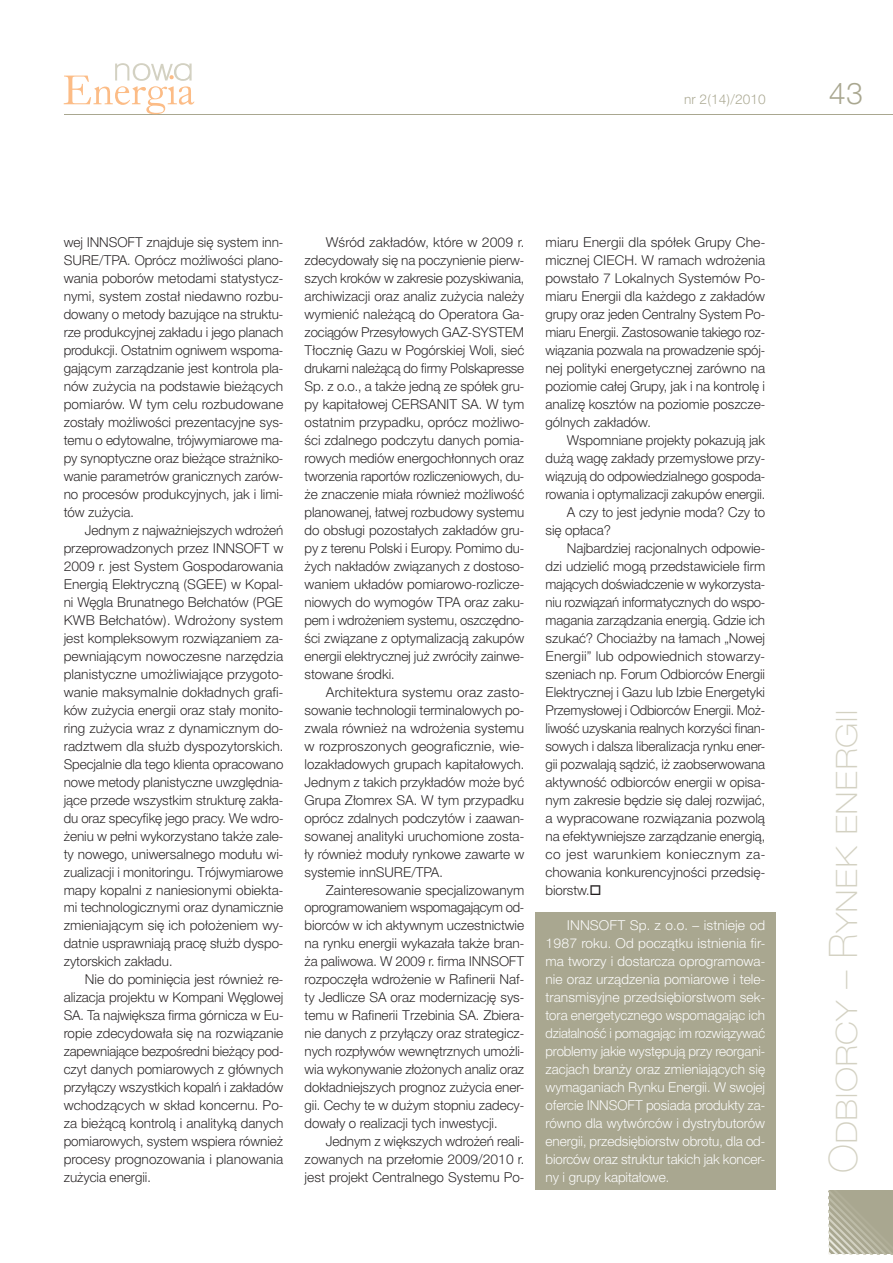
<style>
.page{position:relative;width:893px;height:1263px;background:#fff}
.page>*{position:absolute;margin:0;border:0;box-sizing:border-box;transform-origin:0 0}
.t1{font:39px "Switzer EFN Thin";color:#d3d1c2}
.t2{font:30px "Switzer EFN Light";color:#a9a790}
.t3{font:13.5px/18px "Switzer EFN Light";letter-spacing:-.01em;color:#231f20;text-align:justify}
.t4{font:13.5px/18px "Switzer EFN Light";letter-spacing:-.01em;color:#fff;text-align:justify}
.t5{font:13.5px "Switzer EFN Light";letter-spacing:.025em;color:#231f20}
.t6{font:13.5px "Switzer EFN Light";color:#a9a790}
</style>
<div class="page">
<hr style="left:64px;top:114px;width:829px;height:1px;background:#a9a790">
<svg style="left:64px;top:63px;width:130px;height:52px"></svg>
<svg style="left:829px;top:1190px;width:64px;height:64px;background:#b0ae99"></svg>
<div style="left:535px;top:912px;width:240px;height:278px;background:#a9a790"></div>
<p class="t6" style="left:684px;top:95px;width:83px">nr 2(14)/2010</p>
<h2 class="t2" style="left:829px;top:83px;width:36px">43</h2>
<p class="t3" style="left:64px;top:234px;width:221px">wej INNSOFT znajduje się system inn-SURE/TPA. Oprócz możliwości plano&shy;wania poborów metodami statystycz&shy;nymi, system został niedawno rozbu&shy;dowany o metody bazujące na struktu&shy;rze produkcyjnej zakładu i jego planach produkcji. Ostatnim ogniwem wspoma&shy;gającym zarządzanie jest kontrola pla&shy;nów zużycia na podstawie bieżących pomiarów. W tym celu rozbudowane zostały możliwości prezentacyjne sys&shy;temu o edytowalne, trójwymiarowe ma&shy;py synoptyczne oraz bieżące strażniko&shy;wanie parametrów granicznych zarów&shy;no procesów produkcyjnych, jak i limi&shy;tów zużycia.</p>
<p class="t3" style="left:64px;top:522px;width:221px;text-indent:21px">Jednym z najważniejszych wdrożeń przeprowadzonych przez INNSOFT w 2009 r. jest System Gospodarowania Energią Elektryczną (SGEE) w Kopal&shy;ni Węgla Brunatnego Bełchatów (PGE KWB Bełchatów). Wdrożony system jest kompleksowym rozwiązaniem za&shy;pewniającym nowoczesne narzędzia planistyczne umożliwiające przygoto&shy;wanie maksymalnie dokładnych grafi&shy;ków zużycia energii oraz stały monito&shy;ring zużycia wraz z dynamicznym do&shy;radztwem dla służb dyspozytorskich.<br>Specjalnie dla tego klienta opracowano nowe metody planistyczne uwzględnia&shy;jące przede wszystkim strukturę zakła&shy;du oraz specyfikę jego pracy. We wdro&shy;żeniu w pełni wykorzystano także zale&shy;ty nowego, uniwersalnego modułu wi&shy;zualizacji i monitoringu. Trójwymiarowe mapy kopalni z naniesionymi obiekta&shy;mi technologicznymi oraz dynamicznie zmieniającym się ich położeniem wy&shy;datnie usprawniają pracę służb dyspo&shy;zytorskich zakładu.</p>
<p class="t3" style="left:64px;top:972px;width:221px;text-indent:21px">Nie do pominięcia jest również re&shy;alizacja projektu w Kompani Węglowej SA. Ta największa firma górnicza w Eu&shy;ropie zdecydowała się na rozwiązanie zapewniające bezpośredni bieżący pod&shy;czyt danych pomiarowych z głównych przyłączy wszystkich kopalń i zakładów wchodzących w skład koncernu. Po&shy;za bieżącą kontrolą i analityką danych pomiarowych, system wspiera również procesy prognozowania i planowania zużycia energii.</p>
<p class="t3" style="left:305px;top:234px;width:221px;text-indent:21px">Wśród zakładów, które w 2009 r. zdecydowały się na poczynienie pierw&shy;szych kroków w zakresie pozyskiwania, archiwizacji oraz analiz zużycia należy wymienić należącą do Operatora Ga&shy;zociągów Przesyłowych GAZ-SYSTEM Tłocznię Gazu w Pogórskiej Woli, sieć drukarni należącą do firmy Polskapresse Sp. z o.o., a także jedną ze spółek gru&shy;py kapitałowej CERSANIT SA. W tym ostatnim przypadku, oprócz możliwo&shy;ści zdalnego podczytu danych pomia&shy;rowych mediów energochłonnych oraz tworzenia raportów rozliczeniowych, du&shy;że znaczenie miała również możliwość planowanej, łatwej rozbudowy systemu do obsługi pozostałych zakładów gru&shy;py z terenu Polski i Europy. Pomimo du&shy;żych nakładów związanych z dostoso&shy;waniem układów pomiarowo-rozlicze&shy;niowych do wymogów TPA oraz zaku&shy;pem i wdrożeniem systemu, oszczędno&shy;ści związane z optymalizacją zakupów energii elektrycznej już zwróciły zainwe&shy;stowane środki.</p>
<p class="t3" style="left:305px;top:684px;width:221px;text-indent:21px">Architektura systemu oraz zasto&shy;sowanie technologii terminalowych po&shy;zwala również na wdrożenia systemu w rozproszonych geograficznie, wie&shy;lozakładowych grupach kapitałowych.<br>Jednym z takich przykładów może być Grupa Złomrex SA. W tym przypadku oprócz zdalnych podczytów i zaawan&shy;sowanej analityki uruchomione zosta&shy;ły również moduły rynkowe zawarte w systemie innSURE/TPA.</p>
<p class="t3" style="left:305px;top:882px;width:221px;text-indent:21px">Zainteresowanie specjalizowanym oprogramowaniem wspomagającym od&shy;biorców w ich aktywnym uczestnictwie na rynku energii wykazała także bran&shy;ża paliwowa. W 2009 r. firma INNSOFT rozpoczęła wdrożenie w Rafinerii Naf&shy;ty Jedlicze SA oraz modernizację sys&shy;temu w Rafinerii Trzebinia SA. Zbiera&shy;nie danych z przyłączy oraz strategicz&shy;nych rozpływów wewnętrznych umożli&shy;wia wykonywanie złożonych analiz oraz dokładniejszych prognoz zużycia ener&shy;gii. Cechy te w dużym stopniu zadecy&shy;dowały o realizacji tych inwestycji.</p>
<p class="t3" style="left:305px;top:1134px;width:221px;text-indent:21px">Jednym z większych wdrożeń reali&shy;zowanych na przełomie 2009/2010 r. jest projekt Centralnego Systemu Po-</p>
<p class="t3" style="left:545px;top:234px;width:221px">miaru Energii dla spółek Grupy Che&shy;micznej CIECH. W ramach wdrożenia powstało 7 Lokalnych Systemów Po&shy;miaru Energii dla każdego z zakładów grupy oraz jeden Centralny System Po&shy;miaru Energii. Zastosowanie takiego roz&shy;wiązania pozwala na prowadzenie spój&shy;nej polityki energetycznej zarówno na poziomie całej Grupy, jak i na kontrolę i analizę kosztów na poziomie poszcze&shy;gólnych zakładów.</p>
<p class="t3" style="left:567px;top:432px;width:200px">Wspomniane projekty pokazują jak</p>
<p class="t3" style="left:545px;top:450px;width:221px">dużą wagę zakłady przemysłowe przy-</p>
<p class="t3" style="left:545px;top:468px;width:221px">wiązują do odpowiedzialnego gospoda-</p>
<p class="t3" style="left:545px;top:486px;width:221px">rowania i optymalizacji zakupów energii.</p>
<p class="t3" style="left:567px;top:504px;width:200px">A czy to jest jedynie moda? Czy to</p>
<p class="t3" style="left:545px;top:522px;width:67px">się opłaca?</p>
<p class="t3" style="left:567px;top:540px;width:200px">Najbardziej racjonalnych odpowie-</p>
<p class="t3" style="left:545px;top:558px;width:221px">dzi udzielić mogą przedstawiciele firm</p>
<p class="t3" style="left:545px;top:576px;width:221px">mających doświadczenie w wykorzysta-</p>
<p class="t3" style="left:545px;top:594px;width:221px">niu rozwiązań informatycznych do wspo-</p>
<p class="t3" style="left:545px;top:612px;width:221px">magania zarządzania energią. Gdzie ich</p>
<p class="t3" style="left:545px;top:630px;width:221px">szukać? Chociażby na łamach „Nowej</p>
<p class="t3" style="left:545px;top:648px;width:221px">Energii” lub odpowiednich stowarzy-</p>
<p class="t3" style="left:545px;top:666px;width:221px">szeniach np. Forum Odbiorców Energii</p>
<p class="t3" style="left:545px;top:684px;width:221px">Elektrycznej i Gazu lub Izbie Energetyki</p>
<p class="t3" style="left:545px;top:702px;width:221px">Przemysłowej i Odbiorców Energii. Moż-</p>
<p class="t3" style="left:545px;top:720px;width:221px">liwość uzyskania realnych korzyści finan-</p>
<p class="t3" style="left:545px;top:738px;width:221px">sowych i dalsza liberalizacja rynku ener-</p>
<p class="t3" style="left:545px;top:756px;width:221px">gii pozwalają sądzić, iż zaobserwowana</p>
<p class="t3" style="left:545px;top:774px;width:221px">aktywność odbiorców energii w opisa-</p>
<p class="t3" style="left:545px;top:792px;width:221px">nym zakresie będzie się dalej rozwijać,</p>
<p class="t3" style="left:545px;top:810px;width:221px">a wypracowane rozwiązania pozwolą</p>
<p class="t3" style="left:545px;top:828px;width:221px">na efektywniejsze zarządzanie energią,</p>
<p class="t5" style="left:545px;top:849px;width:221px">co jest warunkiem koniecznym za-</p>
<p class="t3" style="left:545px;top:864px;width:221px">chowania konkurencyjności przedsię-</p>
<p class="t3" style="left:545px;top:882px;width:46px">biorstw.</p>
<p class="t4" style="left:545px;top:918px;width:221px;text-indent:21px">INNSOFT Sp. z o.o. – istnieje od 1987 roku. Od początku istnienia fir&shy;ma tworzy i dostarcza oprogramowa&shy;nie oraz urządzenia pomiarowe i tele&shy;transmisyjne przedsiębiorstwom sek&shy;tora energetycznego wspomagając ich działalność i pomagając im rozwiązywać problemy jakie występują przy reorgani&shy;zacjach branży oraz zmieniających się wymaganiach Rynku Energii. W swojej ofercie INNSOFT posiada produkty za&shy;równo dla wytwórców i dystrybutorów energii, przedsiębiorstw obrotu, dla od&shy;biorców oraz struktur takich jak koncer&shy;ny i grupy kapitałowe.</p>
<h1 class="t1" style="left:821px;top:1173px;width:466px;rotate:-90deg">ODBIORCY – RYNEK ENERGII</h1>
</div>
